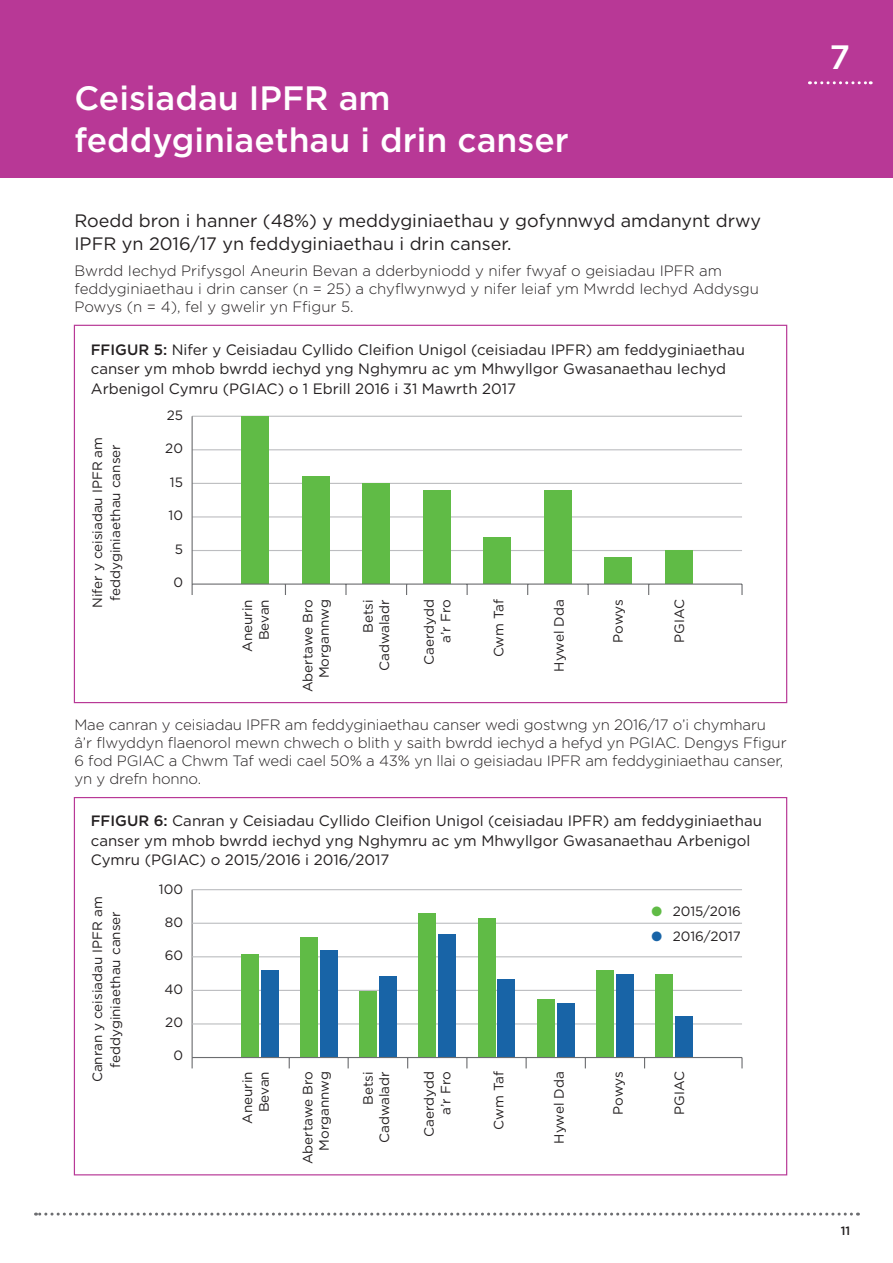
<style>
.page{position:relative;width:893px;height:1263px;background:#fff}
.page>*{position:absolute;margin:0;border:0;box-sizing:border-box;transform-origin:0 0}
.t1{font:500 33.75px/42px "Gotham";color:#fff}
.t2{font:18px/22.5px "Gotham";color:#231f20}
.t3{font:300 15px/18px "Gotham";letter-spacing:-.01em;color:#231f20}
.t4{font:15px/19.5px "Gotham";color:#231f20}
.t5{font:13.5px/16.5px "Gotham";color:#231f20;text-align:right}
.t6{font:500 12px "Gotham";color:#231f20}
.s1{font-weight:500}
.s2{color:#60bb46}
.s3{color:#1864a7}
</style>
<div class="page">
<div style="left:0;top:0;width:893px;height:178px;background:#b83896"></div>
<svg style="left:809px;top:81px;width:62px;height:3px"></svg>
<hr style="left:192px;top:550px;width:550px;height:1px;background:#bcbdc0">
<hr style="left:192px;top:516px;width:550px;height:1px;background:#bcbdc0">
<hr style="left:192px;top:483px;width:550px;height:1px;background:#bcbdc0">
<hr style="left:192px;top:449px;width:550px;height:1px;background:#bcbdc0">
<hr style="left:192px;top:416px;width:550px;height:1px;background:#bcbdc0">
<div style="left:665px;top:550px;width:28px;height:34px;background:#60bb46"></div>
<div style="left:605px;top:557px;width:27px;height:27px;background:#60bb46"></div>
<div style="left:544px;top:490px;width:27px;height:94px;background:#60bb46"></div>
<div style="left:484px;top:537px;width:27px;height:47px;background:#60bb46"></div>
<div style="left:423px;top:490px;width:27px;height:94px;background:#60bb46"></div>
<div style="left:363px;top:483px;width:27px;height:101px;background:#60bb46"></div>
<div style="left:302px;top:477px;width:27px;height:107px;background:#60bb46"></div>
<div style="left:242px;top:416px;width:27px;height:168px;background:#60bb46"></div>
<svg style="left:345px;top:585px;width:2px;height:10px"></svg>
<svg style="left:741px;top:584px;width:2px;height:11px"></svg>
<hr style="left:192px;top:583px;width:550px;height:2px;background:#6c6d70">
<hr style="left:192px;top:416px;width:1px;height:168px;background:#6c6d70">
<hr style="left:192px;top:890px;width:1px;height:167px;background:#6c6d70">
<hr style="left:192px;top:1023px;width:550px;height:1px;background:#bcbdc0">
<hr style="left:192px;top:990px;width:550px;height:1px;background:#bcbdc0">
<hr style="left:192px;top:956px;width:550px;height:1px;background:#bcbdc0">
<hr style="left:192px;top:923px;width:550px;height:1px;background:#bcbdc0">
<hr style="left:192px;top:889px;width:550px;height:1px;background:#bcbdc0">
<div style="left:675px;top:1015px;width:18px;height:42px;background:#1864a7"></div>
<div style="left:655px;top:973px;width:18px;height:84px;background:#60bb46"></div>
<div style="left:616px;top:973px;width:18px;height:84px;background:#1864a7"></div>
<div style="left:596px;top:970px;width:18px;height:87px;background:#60bb46"></div>
<div style="left:557px;top:1003px;width:17px;height:54px;background:#1864a7"></div>
<div style="left:537px;top:999px;width:18px;height:58px;background:#60bb46"></div>
<div style="left:497px;top:979px;width:18px;height:78px;background:#1864a7"></div>
<div style="left:478px;top:918px;width:17px;height:139px;background:#60bb46"></div>
<div style="left:438px;top:934px;width:18px;height:123px;background:#1864a7"></div>
<div style="left:419px;top:912px;width:17px;height:145px;background:#60bb46"></div>
<div style="left:379px;top:976px;width:18px;height:81px;background:#1864a7"></div>
<div style="left:359px;top:991px;width:18px;height:66px;background:#60bb46"></div>
<div style="left:320px;top:950px;width:18px;height:107px;background:#1864a7"></div>
<div style="left:300px;top:937px;width:18px;height:120px;background:#60bb46"></div>
<div style="left:261px;top:970px;width:17px;height:87px;background:#1864a7"></div>
<div style="left:241px;top:954px;width:18px;height:103px;background:#60bb46"></div>
<hr style="left:192px;top:1057px;width:550px;height:1px;background:#6c6d70">
<svg style="left:741px;top:1057px;width:2px;height:11px"></svg>
<svg style="left:36px;top:1212px;width:815px;height:3px"></svg>
<p class="t1" style="left:74px;top:77px;width:496px">Ceisiadau IPFR am feddyginiaethau i drin canser</p>
<p class="t2" style="left:74px;top:209px;width:688px">Roedd bron i hanner (48%) y meddyginiaethau y gofynnwyd amdanynt drwy<br>IPFR yn 2016/17 yn feddyginiaethau i drin canser.</p>
<p class="t3" style="left:74px;top:261px;width:686px">Bwrdd Iechyd Prifysgol Aneurin Bevan a dderbyniodd y nifer fwyaf o geisiadau IPFR am feddyginiaethau i drin canser (n = 25) a chyflwynwyd y nifer leiaf ym Mwrdd Iechyd Addysgu<br>Powys (n = 4), fel y gwelir yn Ffigur 5.</p>
<p class="t4" style="left:91px;top:339px;width:656px"><span class="s1">FFIGUR 5:</span> Nifer y Ceisiadau Cyllido Cleifion Unigol (ceisiadau IPFR) am feddyginiaethau canser ym mhob bwrdd iechyd yng Nghymru ac ym Mhwyllgor Gwasanaethau Iechyd<br>Arbenigol Cymru (PGIAC) o 1 Ebrill 2016 i 31 Mawrth 2017</p>
<p class="t5" style="left:88px;top:608px;width:173px;line-height:18px;text-align:center;rotate:-90deg">Nifer y ceisiadau IPFR am feddyginiaethau canser</p>
<p class="t5" style="left:167px;top:407px;width:18px">25</p>
<p class="t5" style="left:165px;top:440px;width:19px">20</p>
<p class="t5" style="left:170px;top:473px;width:15px">15</p>
<p class="t5" style="left:169px;top:507px;width:16px">10</p>
<p class="t5" style="left:175px;top:540px;width:10px">5</p>
<p class="t5" style="left:173px;top:574px;width:11px">0</p>
<p class="t5" style="left:299px;top:692px;width:95px;rotate:-90deg">Abertawe Bro<br>Morgannwg</p>
<p class="t5" style="left:359px;top:671px;width:73px;rotate:-90deg">Betsi<br>Cadwaladr</p>
<p class="t5" style="left:421px;top:665px;width:67px;rotate:-90deg">Caerdydd a’r Fro</p>
<p class="t5" style="left:490px;top:657px;width:60px;rotate:-90deg">Cwm Taf</p>
<p class="t5" style="left:550px;top:672px;width:74px;rotate:-90deg">Hywel Dda</p>
<p class="t5" style="left:239px;top:652px;width:54px;rotate:-90deg">Aneurin<br>Bevan</p>
<p class="t5" style="left:610px;top:643px;width:45px;rotate:-90deg">Powys</p>
<p class="t5" style="left:671px;top:643px;width:45px;rotate:-90deg">PGIAC</p>
<p class="t3" style="left:74px;top:715px;width:714px">Mae canran y ceisiadau IPFR am feddyginiaethau canser wedi gostwng yn 2016/17 o’i chymharu â’r flwyddyn flaenorol mewn chwech o blith y saith bwrdd iechyd a hefyd yn PGIAC. Dengys Ffigur 6 fod PGIAC a Chwm Taf wedi cael 50% a 43% yn llai o geisiadau IPFR am feddyginiaethau canser, yn y drefn honno.</p>
<p class="t4" style="left:91px;top:811px;width:673px"><span class="s1">FFIGUR 6:</span> Canran y Ceisiadau Cyllido Cleifion Unigol (ceisiadau IPFR) am feddyginiaethau canser ym mhob bwrdd iechyd yng Nghymru ac ym Mhwyllgor Gwasanaethau Arbenigol<br>Cymru (PGIAC) o 2015/2016 i 2016/2017</p>
<p class="t5" style="left:88px;top:1082px;width:187px;line-height:18px;text-align:center;rotate:-90deg">Canran y ceisiadau IPFR am feddyginiaethau canser</p>
<p class="t5" style="left:159px;top:880px;width:26px">100</p>
<p class="t5" style="left:165px;top:913px;width:20px">80</p>
<p class="t5" style="left:165px;top:947px;width:20px">60</p>
<p class="t5" style="left:164px;top:980px;width:20px">40</p>
<p class="t5" style="left:165px;top:1014px;width:19px">20</p>
<p class="t5" style="left:173px;top:1047px;width:11px">0</p>
<p class="t5" style="left:651px;top:902px;width:91px"><span class="s2">●</span> 2015/2016</p>
<p class="t5" style="left:651px;top:928px;width:91px"><span class="s3">●</span> 2016/2017</p>
<p class="t5" style="left:299px;top:1164px;width:95px;rotate:-90deg">Abertawe Bro<br>Morgannwg</p>
<p class="t5" style="left:359px;top:1143px;width:73px;rotate:-90deg">Betsi<br>Cadwaladr</p>
<p class="t5" style="left:421px;top:1137px;width:67px;rotate:-90deg">Caerdydd a’r Fro</p>
<p class="t5" style="left:490px;top:1129px;width:60px;rotate:-90deg">Cwm Taf</p>
<p class="t5" style="left:550px;top:1144px;width:74px;rotate:-90deg">Hywel Dda</p>
<p class="t5" style="left:239px;top:1124px;width:54px;rotate:-90deg">Aneurin<br>Bevan</p>
<p class="t5" style="left:610px;top:1114px;width:45px;rotate:-90deg">Powys</p>
<p class="t5" style="left:671px;top:1115px;width:45px;rotate:-90deg">PGIAC</p>
<p class="t1" style="left:829px;top:35px;width:22px">7</p>
<p class="t6" style="left:841px;top:1223px;width:11px">11</p>
</div>
